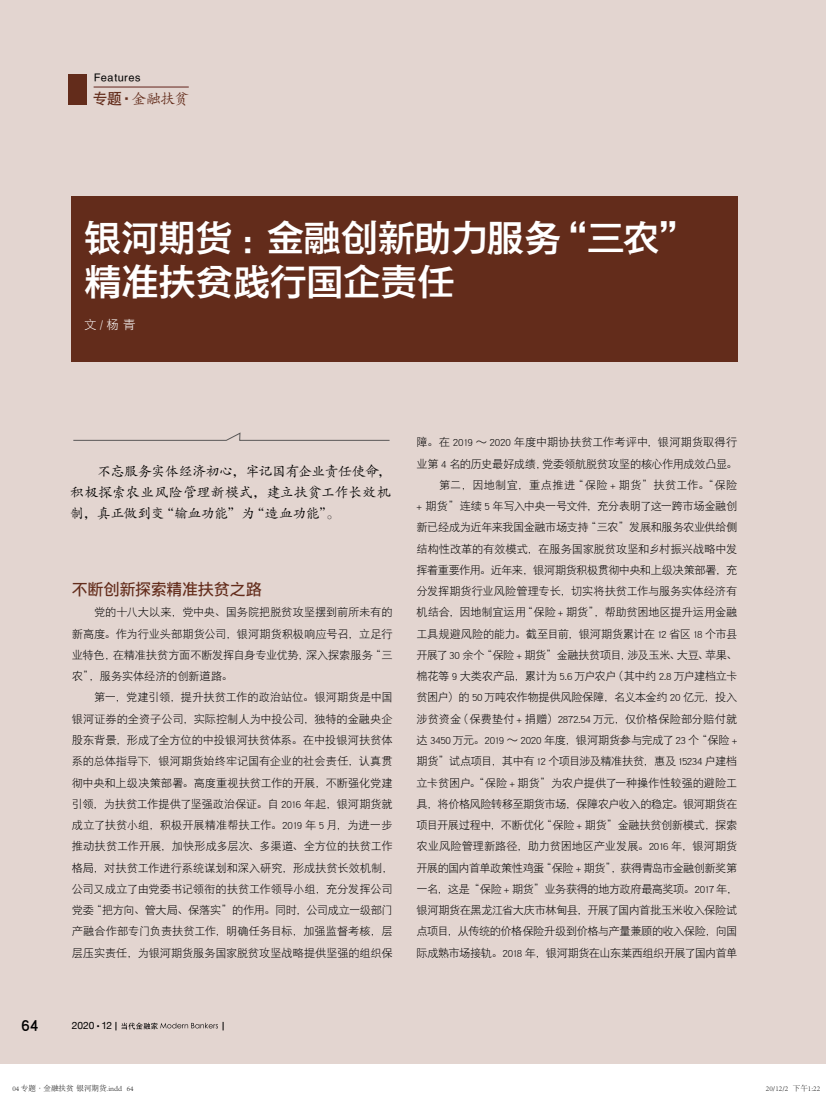
<style>
.page{position:relative;width:826px;height:1095px;background:#fff}
.page>*{position:absolute;margin:0;border:0;box-sizing:border-box;transform-origin:0 0}
.t1{font:37.5px/43.8px "FZYDZHJW GB1 0";letter-spacing:-.015em;color:#fff}
.t2{font:17.5px "DFP Hei W7";color:#000}
.t3{font:16.25px "DF Hei W5 A";letter-spacing:-.035em;color:#632c1b}
.t4{font:15px "DFP Kai W5";color:#632c1b}
.t5{font:13.75px/21.2px "FZKTJW GB1 0";letter-spacing:-.015em;color:#000;text-align:justify}
.t6{font:12.5px "DFP Hei W3";color:#fff}
.t7{font:11.25px/21.2px "DFP Hei W3";letter-spacing:-.03em;color:#000;text-align:justify}
.t8{font:10.12px "Helvetica Neue";color:#000}
.t9{font:10px "FZYDZHJW GB1 0";letter-spacing:.1em;color:#000}
.t10{font:300 7.5px "Adobe Song Std";color:#000}
.s1{font-family:"DFP Hei W7"}
.s2{font-family:"Koz Min Pro"}
</style>
<div class="page">
<div style="left:0;top:0;width:826px;height:1063px;background:#e3d5d0"></div>
<svg style="left:116px;top:1022px;width:108px;height:8px"></svg>
<div style="left:69px;top:74px;width:18px;height:31px;background:#632c1b"></div>
<hr style="left:94px;top:86px;width:95px;height:2px;background:#7c473f">
<div style="left:71px;top:196px;width:666px;height:165px;background:#632c1b"></div>
<svg style="left:73px;top:433px;width:317px;height:8px"></svg>
<p class="t9" style="left:94px;top:72px;width:48px">Features</p>
<h3 class="t4" style="left:93px;top:91px;width:98px"><span class="s1">专题·</span>金融扶贫</h3>
<h1 class="t1" style="left:84px;top:217px;width:613px">银河期货：金融创新助力服务“三农”精准扶贫践行国企责任</h1>
<p class="t6" style="left:84px;top:319px;width:53px">文/杨 青</p>
<p class="t5" style="left:70px;top:460px;width:322px;text-indent:28px">不忘服务实体经济初心，牢记国有企业责任使命，积极探索农业风险管理新模式，建立扶贫工作长效机制，真正做到变“输血功能”为“造血功能”。</p>
<h3 class="t3" style="left:72px;top:581px;width:192px">不断创新探索精准扶贫之路</h3>
<p class="t7" style="left:72px;top:602px;width:322px;text-indent:22px">党的十八大以来，党中央、国务院把脱贫攻坚摆到前所未有的新高度。作为行业头部期货公司，银河期货积极响应号召，立足行业特色，在精准扶贫方面不断发挥自身专业优势，深入探索服务“三农”，服务实体经济的创新道路。</p>
<p class="t7" style="left:72px;top:687px;width:322px;text-indent:22px">第一，党建引领，提升扶贫工作的政治站位。银河期货是中国银河证券的全资子公司，实际控制人为中投公司，独特的金融央企股东背景，形成了全方位的中投银河扶贫体系。在中投银河扶贫体系的总体指导下，银河期货始终牢记国有企业的社会责任，认真贯彻中央和上级决策部署。高度重视扶贫工作的开展，不断强化党建引领，为扶贫工作提供了坚强政治保证。自 2016 年起，银河期货就成立了扶贫小组，积极开展精准帮扶工作。2019 年 5 月，为进一步推动扶贫工作开展，加快形成多层次、多渠道、全方位的扶贫工作格局，对扶贫工作进行系统谋划和深入研究，形成扶贫长效机制，公司又成立了由党委书记领衔的扶贫工作领导小组，充分发挥公司党委“把方向、管大局、保落实”的作用。同时，公司成立一级部门产融合作部专门负责扶贫工作，明确任务目标，加强监督考核，层层压实责任，为银河期货服务国家脱贫攻坚战略提供坚强的组织保</p>
<p class="t7" style="left:416px;top:432px;width:322px;text-align:right">障。在 2019 ～ 2020 年度中期协扶贫工作考评中，银河期货取得行业第 4 名的历史最好成绩，党委领航脱贫攻坚的核心作用成效凸显。第二，因地制宜，重点推进“保险 + 期货”扶贫工作。“保险<br>+ 期货”连续 5 年写入中央一号文件，充分表明了这一跨市场金融创新已经成为近年来我国金融市场支持“三农”发展和服务农业供给侧结构性改革的有效模式，在服务国家脱贫攻坚和乡村振兴战略中发挥着重要作用。近年来，银河期货积极贯彻中央和上级决策部署，充分发挥期货行业风险管理专长，切实将扶贫工作与服务实体经济有机结合，因地制宜运用“保险 + 期货”，帮助贫困地区提升运用金融工具规避风险的能力。截至目前，银河期货累计在 12 省区18 个市县开展了30 余个“保险 + 期货”金融扶贫项目，涉及玉米、大豆、苹果、棉花等 9 大类农产品，累计为 5.6 万户农户（其中约 2.8 万户建档立卡贫困户）的 50 万吨农作物提供风险保障，名义本金约 20 亿元，投入涉贫资金（保费垫付 + 捐赠）2872.54 万元，仅价格保险部分赔付就达 3450 万元。2019 ～ 2020 年度，银河期货参与完成了23 个“保险 +期货”试点项目，其中有12 个项目涉及精准扶贫，惠及15234 户建档立卡贫困户。“保险 + 期货”为农户提供了一种操作性较强的避险工具，将价格风险转移至期货市场，保障农户收入的稳定。银河期货在项目开展过程中，不断优化“保险 + 期货”金融扶贫创新模式，探索农业风险管理新路径，助力贫困地区产业发展。2016 年，银河期货开展的国内首单政策性鸡蛋“保险 + 期货”，获得青岛市金融创新奖第一名，这是 “保险 + 期货”业务获得的地方政府最高奖项。2017 年，银河期货在黑龙江省大庆市林甸县，开展了国内首批玉米收入保险试点项目，从传统的价格保险升级到价格与产量兼顾的收入保险，向国际成熟市场接轨。2018 年，银河期货在山东莱西组织开展了国内首单</p>
<h2 class="t2" style="left:21px;top:1016px;width:19px">64</h2>
<p class="t8" style="left:72px;top:1018px;width:42px">2020<span class="s2">・</span>12</p>
<p class="t10" style="left:12px;top:1084px;width:123px">04 专题·金融扶贫 银河期货.indd 64</p>
<p class="t10" style="left:766px;top:1084px;width:56px">20/12/2 下午1:22</p>
</div>
